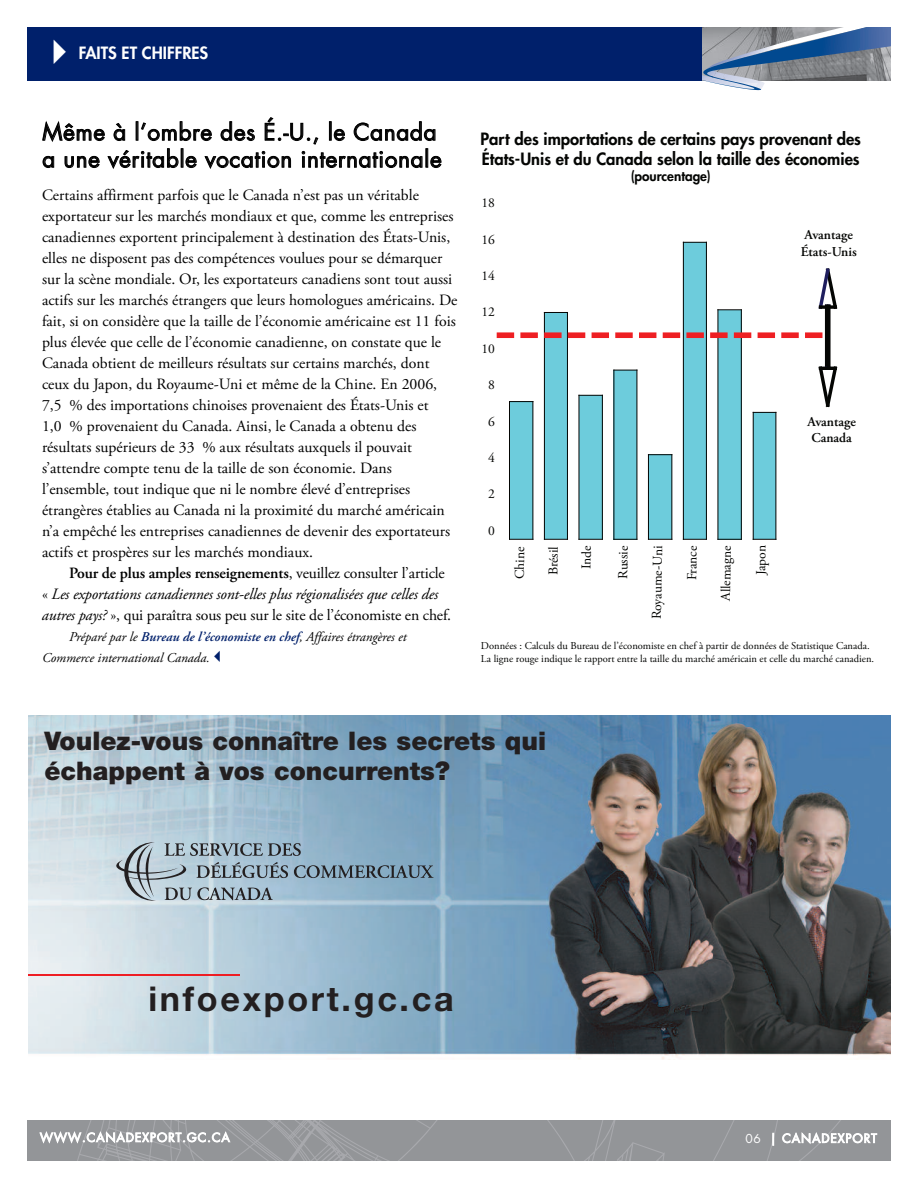
<style>
.page{position:relative;width:918px;height:1188px;background:#fff}
.page>*{position:absolute;margin:0;border:0;box-sizing:border-box;transform-origin:0 0}
.t1{font:700 34.2px "Helvetica Neue";letter-spacing:.08em;color:#231f20}
.t2{font:900 25.65px/30px "Helvetica Neue";color:#231f20}
.t3{font:22.5px/27px "Futura LT";letter-spacing:.03em;color:#000}
.t4{font:800 16.5px/19.8px "Futura LT";color:#040503}
.t5{font:800 16.5px "Futura LT";color:#fff}
.t6{font:15.75px/21px "Adobe Garamond Pro";color:#000}
.t7{font:italic 13.5px/21px "Adobe Garamond Pro";color:#000}
.t8{font:13.5px "Adobe Garamond Pro";color:#040503}
.t9{font:600 13.5px/16.2px "Adobe Garamond Pro";color:#040503}
.t10{font:800 13.5px "Futura LT";color:#040503}
.t11{font:12px "Futura LT";letter-spacing:.08em;color:#fff}
.t12{font:10.5px/12.6px "Adobe Garamond Pro";color:#040503}
.s1{font-weight:600}
.s2{font-style:italic}
.s3{font-weight:600;color:#00206b}
.s4{color:#00206b}
</style>
<div class="page">
<div style="left:27px;top:27px;width:864px;height:54px;background:#00206b"></div>
<svg style="left:29px;top:1120px;width:862px;height:41px;background:#949699"></svg>
<svg style="left:702px;top:27px;width:189px;height:63px;background:#8695a8"></svg>
<div style="left:509px;top:402px;width:24px;height:137px;background:#6dccdc"></div>
<svg style="left:509px;top:401px;width:24px;height:1px"></svg>
<hr style="left:533px;top:402px;width:1px;height:137px;background:#040503">
<svg style="left:509px;top:539px;width:24px;height:1px"></svg>
<hr style="left:509px;top:402px;width:1px;height:137px;background:#040503">
<div style="left:544px;top:312px;width:23px;height:227px;background:#6dccdc"></div>
<svg style="left:545px;top:312px;width:22px;height:1px"></svg>
<hr style="left:567px;top:312px;width:1px;height:227px;background:#040503">
<svg style="left:544px;top:539px;width:23px;height:1px"></svg>
<hr style="left:544px;top:312px;width:1px;height:227px;background:#040503">
<div style="left:579px;top:395px;width:23px;height:144px;background:#6dccdc"></div>
<svg style="left:580px;top:395px;width:22px;height:1px"></svg>
<hr style="left:602px;top:395px;width:1px;height:144px;background:#040503">
<svg style="left:579px;top:539px;width:23px;height:1px"></svg>
<hr style="left:579px;top:395px;width:1px;height:144px;background:#040503">
<div style="left:614px;top:370px;width:23px;height:169px;background:#6dccdc"></div>
<svg style="left:615px;top:370px;width:22px;height:1px"></svg>
<hr style="left:637px;top:370px;width:1px;height:169px;background:#040503">
<svg style="left:614px;top:539px;width:23px;height:1px"></svg>
<hr style="left:614px;top:370px;width:1px;height:169px;background:#040503">
<div style="left:648px;top:455px;width:24px;height:84px;background:#6dccdc"></div>
<svg style="left:648px;top:454px;width:24px;height:1px"></svg>
<hr style="left:672px;top:455px;width:1px;height:84px;background:#040503">
<svg style="left:648px;top:539px;width:24px;height:1px"></svg>
<hr style="left:648px;top:455px;width:1px;height:84px;background:#040503">
<div style="left:683px;top:242px;width:23px;height:297px;background:#6dccdc"></div>
<svg style="left:684px;top:242px;width:22px;height:1px"></svg>
<hr style="left:706px;top:242px;width:1px;height:297px;background:#040503">
<svg style="left:683px;top:539px;width:23px;height:1px"></svg>
<hr style="left:683px;top:242px;width:1px;height:297px;background:#040503">
<div style="left:718px;top:310px;width:23px;height:229px;background:#6dccdc"></div>
<svg style="left:719px;top:310px;width:22px;height:1px"></svg>
<hr style="left:741px;top:310px;width:1px;height:229px;background:#040503">
<svg style="left:718px;top:539px;width:23px;height:1px"></svg>
<hr style="left:718px;top:310px;width:1px;height:229px;background:#040503">
<div style="left:753px;top:412px;width:23px;height:127px;background:#6dccdc"></div>
<svg style="left:754px;top:412px;width:22px;height:1px"></svg>
<hr style="left:776px;top:412px;width:1px;height:127px;background:#040503">
<svg style="left:753px;top:539px;width:23px;height:1px"></svg>
<hr style="left:753px;top:412px;width:1px;height:127px;background:#040503">
<hr style="left:825px;top:306px;width:3px;height:62px;background:#040503">
<svg style="left:828px;top:311px;width:3px;height:53px"></svg>
<svg style="left:818px;top:268px;width:20px;height:43px"></svg>
<svg style="left:821px;top:305px;width:14px;height:4px"></svg>
<svg style="left:818px;top:364px;width:20px;height:44px"></svg>
<hr style="left:821px;top:367px;width:14px;height:3px;background:#040503">
<svg style="left:499px;top:332px;width:326px;height:6px"></svg>
<img style="left:28px;top:716px;width:863px;height:344px">
<svg style="left:116px;top:842px;width:318px;height:59px;background:#91aaba"></svg>
<hr style="left:28px;top:974px;width:212px;height:1px;background:#ee1e24">
<p class="t5" style="left:39px;top:47px;width:171px">✔FAITS ET CHIFFRES</p>
<h3 class="t3" style="left:42px;top:120px;width:401px">Même à l’ombre des É.-U., le Canada a une véritable vocation internationale</h3>
<p class="t6" style="left:42px;top:186px;width:417px">Certains affirment parfois que le Canada n’est pas un véritable exportateur sur les marchés mondiaux et que, comme les entreprises canadiennes exportent principalement à destination des États-Unis, elles ne disposent pas des compétences voulues pour se démarquer sur la scène mondiale. Or, les exportateurs canadiens sont tout aussi actifs sur les marchés étrangers que leurs homologues américains. De fait, si on considère que la taille de l’économie américaine est 11 fois plus élevée que celle de l’économie canadienne, on constate que le Canada obtient de meilleurs résultats sur certains marchés, dont ceux du Japon, du Royaume-Uni et même de la Chine. En 2006, 7,5 % des importations chinoises provenaient des États-Unis et<br>1,0 % provenaient du Canada. Ainsi, le Canada a obtenu des résultats supérieurs de 33 % aux résultats auxquels il pouvait s’attendre compte tenu de la taille de son économie. Dans l’ensemble, tout indique que ni le nombre élevé d’entreprises étrangères établies au Canada ni la proximité du marché américain n’a empêché les entreprises canadiennes de devenir des exportateurs actifs et prospères sur les marchés mondiaux.</p>
<p class="t6" style="left:42px;top:564px;width:411px;text-indent:27px"><span class="s1">Pour de plus amples renseignements</span>, veuillez consulter l’article « <span class="s2">Les exportations canadiennes sont-elles plus régionalisées que celles des autres pays?</span> », qui paraîtra sous peu sur le site de l’économiste en chef.</p>
<p class="t7" style="left:42px;top:627px;width:366px;text-indent:27px">Préparé par le <span class="s3">Bureau de l’économiste en chef</span>, Affaires étrangères et<br>Commerce international Canada.<span class="s4">✓</span></p>
<p class="t4" style="left:480px;top:131px;width:382px">Part des importations de certains pays provenant des<br>États-Unis et du Canada selon la taille des économies</p>
<p class="t10" style="left:631px;top:171px;width:81px">(pourcentage)</p>
<p class="t8" style="left:481px;top:198px;width:15px">18</p>
<p class="t8" style="left:481px;top:234px;width:15px">16</p>
<p class="t8" style="left:481px;top:270px;width:15px">14</p>
<p class="t8" style="left:481px;top:307px;width:15px">12</p>
<p class="t8" style="left:481px;top:343px;width:15px">10</p>
<p class="t8" style="left:488px;top:380px;width:8px">8</p>
<p class="t8" style="left:488px;top:416px;width:8px">6</p>
<p class="t8" style="left:488px;top:452px;width:8px">4</p>
<p class="t8" style="left:488px;top:489px;width:8px">2</p>
<p class="t8" style="left:488px;top:525px;width:8px">0</p>
<p class="t8" style="left:514px;top:579px;width:35px;rotate:-89deg">C hine</p>
<p class="t8" style="left:756px;top:575px;width:31px;rotate:-89deg">Japon</p>
<p class="t8" style="left:581px;top:569px;width:27px;rotate:-89deg">Inde</p>
<p class="t8" style="left:720px;top:601px;width:58px;rotate:-89deg">Allem agne</p>
<p class="t8" style="left:651px;top:619px;width:78px;rotate:-89deg">Royaum e-Uni</p>
<p class="t8" style="left:687px;top:580px;width:37px;rotate:-89deg">France</p>
<p class="t8" style="left:618px;top:579px;width:36px;rotate:-89deg">R u ssie</p>
<p class="t8" style="left:548px;top:575px;width:34px;rotate:-89deg">B résil</p>
<p class="t9" style="left:801px;top:228px;width:57px">Avantage<br>États-Unis</p>
<p class="t9" style="left:808px;top:415px;width:50px">Avantage<br>Canada</p>
<p class="t12" style="left:481px;top:640px;width:395px">Données : Calculs du Bureau de l’économiste en chef à partir de données de Statistique Canada.<br>La ligne rouge indique le rapport entre la taille du marché américain et celle du marché canadien.</p>
<h2 class="t2" style="left:44px;top:728px;width:503px">Voulez-vous connaître les secrets qui échappent à vos concurrents?</h2>
<h1 class="t1" style="left:148px;top:987px;width:307px">infoexport.gc.ca</h1>
<p class="t11" style="left:40px;top:1132px;width:191px">WWW.CANADEXPORT.GC.CA</p>
<p class="t11" style="left:746px;top:1133px;width:133px">06 | CANADEXPORT</p>
</div>
